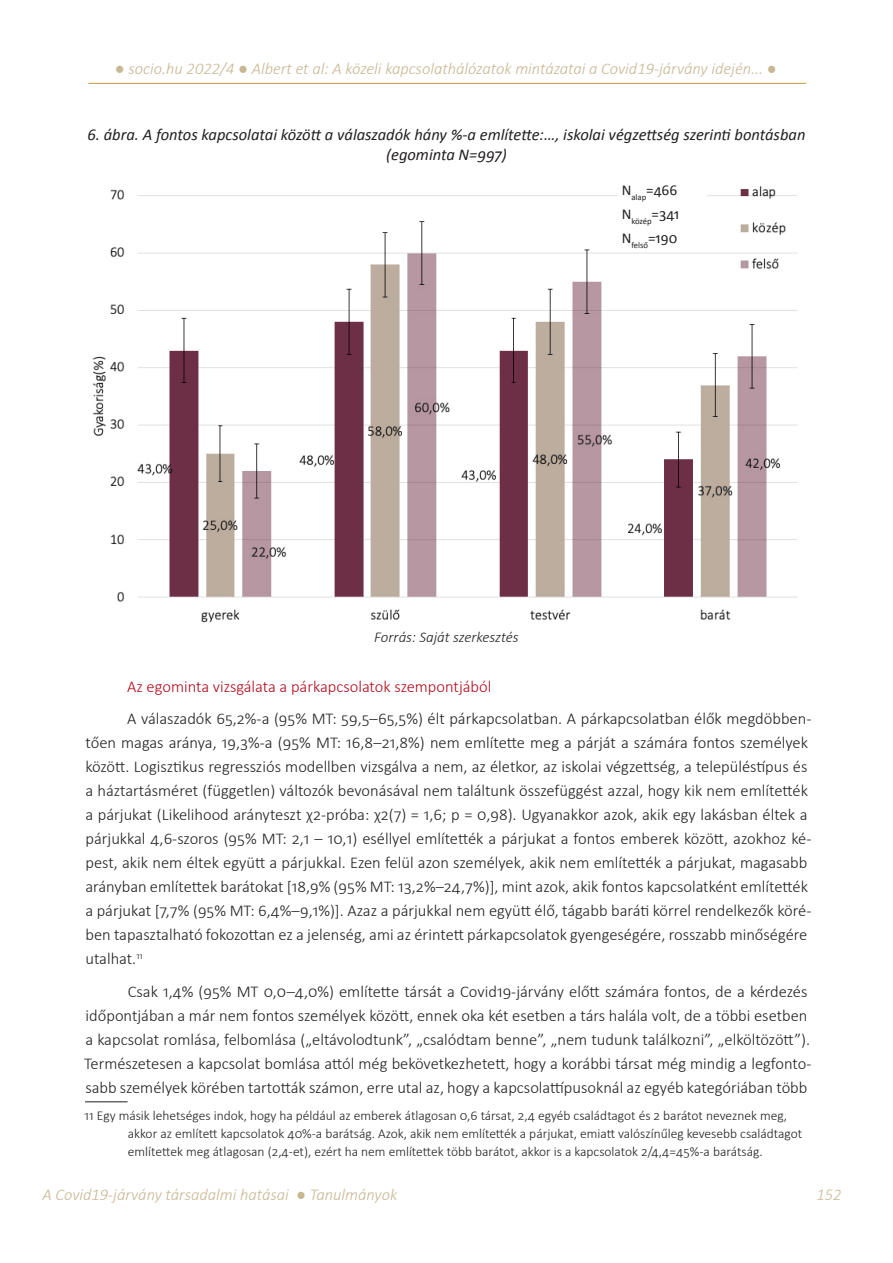
<style>
.page{position:relative;width:893px;height:1263px;background:#fff}
.page>*{position:absolute;margin:0;border:0;box-sizing:border-box;transform-origin:0 0}
.socio_hu_szoveg{font:300 16.5px/24px "Calibri";color:#231f20}
.t1{font:italic 300 16.5px "Calibri";color:#c9b792}
.tablazatcim{font:italic 16.5px/19.8px "Calibri";color:#231f20;text-align:center}
.fejezetcim2{font:300 16.5px "Calibri";color:#af0c1c}
.tablazat{font:15px "Calibri";color:#231f20}
.kepalairas{font:italic 300 15px "Calibri";color:#231f20}
.labjegyzet{font:300 13.5px/18px "Calibri";color:#231f20}
</style>
<div class="page">
<hr style="left:88px;top:83px;width:718px;height:1px;background:#c19c46">
<hr style="left:85px;top:1101px;width:43px;height:1px;background:#231f20">
<img style="left:92px;top:186px;width:706px;height:437px">
<div style="left:617px;top:184px;width:90px;height:67px;background:#fff"></div>
<p class="t1" style="left:115px;top:58px;width:664px">● socio.hu 2022/4 ● Albert et al: A közeli kapcsolathálózatok mintázatai a Covid19-járvány idején... ●</p>
<p class="tablazatcim" style="left:87px;top:124px;width:719px">6. ábra. A fontos kapcsolatai között a válaszadók hány %-a említette:…, iskolai végzettség szerinti bontásban (egominta N=997)</p>
<p class="tablazat" style="left:622px;top:180px;width:57px">N<sub>alap</sub>=466</p>
<p class="tablazat" style="left:622px;top:204px;width:59px">N<sub>közép</sub>=341</p>
<p class="tablazat" style="left:622px;top:228px;width:57px">N<sub>felső</sub>=190</p>
<p class="kepalairas" style="left:374px;top:627px;width:146px">Forrás: Saját szerkesztés</p>
<p class="fejezetcim2" style="left:127px;top:676px;width:366px">Az egominta vizsgálata a párkapcsolatok szempontjából</p>
<p class="socio_hu_szoveg" style="left:85px;top:706px;width:727px;text-indent:42px">A válaszadók 65,2%-a (95% MT: 59,5–65,5%) élt párkapcsolatban. A párkapcsolatban élők megdöbben&shy;tően magas aránya, 19,3%-a (95% MT: 16,8–21,8%) nem említette meg a párját a számára fontos személyek között. Logisztikus regressziós modellben vizsgálva a nem, az életkor, az iskolai végzettség, a településtípus és a háztartásméret (független) változók bevonásával nem találtunk összefüggést azzal, hogy kik nem említették a párjukat (Likelihood arányteszt χ2-próba: χ2(7) = 1,6; p = 0,98). Ugyanakkor azok, akik egy lakásban éltek a párjukkal 4,6-szoros (95% MT: 2,1 – 10,1) eséllyel említették a párjukat a fontos emberek között, azokhoz ké&shy;pest, akik nem éltek együtt a párjukkal. Ezen felül azon személyek, akik nem említették a párjukat, magasabb arányban említettek barátokat [18,9% (95% MT: 13,2%–24,7%)], mint azok, akik fontos kapcsolatként említették a párjukat [7,7% (95% MT: 6,4%–9,1%)]. Azaz a párjukkal nem együtt élő, tágabb baráti körrel rendelkezők köré&shy;ben tapasztalható fokozottan ez a jelenség, ami az érintett párkapcsolatok gyengeségére, rosszabb minőségére utalhat.<sup>11</sup></p>
<p class="socio_hu_szoveg" style="left:84px;top:979px;width:729px;text-indent:44px">Csak 1,4% (95% MT 0,0–4,0%) említette társát a Covid19-járvány előtt számára fontos, de a kérdezés időpontjában a már nem fontos személyek között, ennek oka két esetben a társ halála volt, de a többi esetben a kapcsolat romlása, felbomlása („eltávolodtunk”, „csalódtam benne”, „nem tudunk találkozni”, „elköltözött”).<br>Természetesen a kapcsolat bomlása attól még bekövetkezhetett, hogy a korábbi társat még mindig a legfonto&shy;sabb személyek körében tartották számon, erre utal az, hogy a kapcsolattípusoknál az egyéb kategóriában több</p>
<p class="labjegyzet" style="left:128px;top:1106px;width:676px;text-indent:-43px">11 Egy másik lehetséges indok, hogy ha például az emberek átlagosan 0,6 társat, 2,4 egyéb családtagot és 2 barátot neveznek meg, akkor az említett kapcsolatok 40%-a barátság. Azok, akik nem említették a párjukat, emiatt valószínűleg kevesebb családtagot említettek meg átlagosan (2,4-et), ezért ha nem említettek több barátot, akkor is a kapcsolatok 2/4,4=45%-a barátság.</p>
<p class="t1" style="left:42px;top:1184px;width:356px">A Covid19-járvány társadalmi hatásai ● Tanulmányok</p>
<p class="t1" style="left:816px;top:1184px;width:27px">152</p>
</div>
